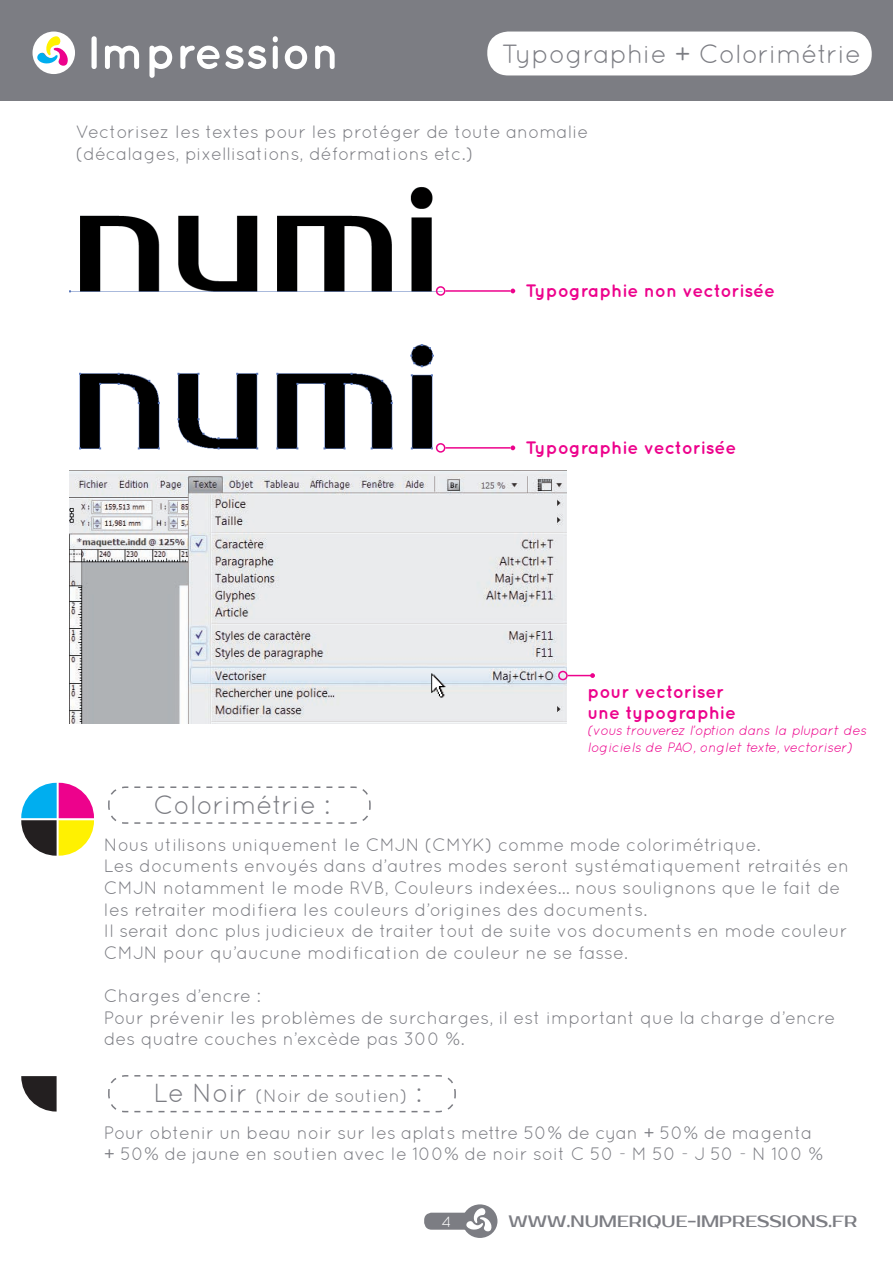
<style>
.page{position:relative;width:893px;height:1263px;background:#fff}
.page>*{position:absolute;margin:0;border:0;box-sizing:border-box;transform-origin:0 0}
.t1{font:26.25px "Quicksand";color:#7c7d83}
.t2{font:18px/21.6px "Quicksand";color:#7c7d83}
.t3{font:700 18px/21.6px "Quicksand";color:#ed028c}
.t4{font:16.5px "Prosto One";color:#7c7d83}
.t5{font:15px "Quicksand";color:#fff}
.t6{font:italic 13.5px/16.2px "Quicksand";color:#ed028c}
.s1{font-size:26.25px}
</style>
<div class="page">
<div style="left:0;top:0;width:893px;height:100px;background:#7c7d83"></div>
<div style="left:487px;top:32px;width:385px;height:43px;background:#fff;border-radius:21px"></div>
<svg style="left:424px;top:1204px;width:73px;height:34px"></svg>
<svg style="left:91px;top:36px;width:244px;height:42px"></svg>
<svg style="left:33px;top:32px;width:42px;height:69px"></svg>
<img style="left:69px;top:471px;width:497px;height:253px">
<img style="left:69px;top:187px;width:377px;height:109px">
<img style="left:79px;top:344px;width:367px;height:109px">
<svg style="left:21px;top:783px;width:73px;height:73px"></svg>
<svg style="left:21px;top:1076px;width:36px;height:35px"></svg>
<div style="left:436px;top:286px;width:9px;height:10px;border:2px solid #ed028c;border-radius:50%"></div>
<div style="left:436px;top:443px;width:9px;height:10px;border:2px solid #ed028c;border-radius:50%"></div>
<hr style="left:445px;top:290px;width:65px;height:2px;background:#ed028c">
<hr style="left:445px;top:447px;width:65px;height:2px;background:#ed028c">
<svg style="left:510px;top:289px;width:5px;height:4px"></svg>
<svg style="left:510px;top:445px;width:5px;height:5px"></svg>
<img style="left:444px;top:675px;width:1px;height:22px">
<svg style="left:431px;top:673px;width:13px;height:24px"></svg>
<div style="left:558px;top:671px;width:10px;height:9px;border:2px solid #ed028c;border-radius:50%"></div>
<svg style="left:568px;top:673px;width:27px;height:5px"></svg>
<svg style="left:108px;top:786px;width:263px;height:38px"></svg>
<svg style="left:108px;top:1075px;width:348px;height:38px"></svg>
<h1 class="t1" style="left:502px;top:39px;width:361px">Typographie + Colorimétrie</h1>
<p class="t2" style="left:76px;top:121px;width:514px">Vectorisez les textes pour les protéger de toute anomalie (décalages, pixellisations, déformations etc.)</p>
<p class="t3" style="left:525px;top:279px;width:251px">Typographie non vectorisée</p>
<p class="t3" style="left:525px;top:436px;width:213px">Typographie vectorisée</p>
<p class="t3" style="left:588px;top:680px;width:150px">pour vectoriser une typographie</p>
<p class="t6" style="left:588px;top:722px;width:281px">(vous trouverez l’option dans la plupart des logiciels de PAO, onglet texte, vectoriser)</p>
<h1 class="t1" style="left:154px;top:790px;width:178px">Colorimétrie :</h1>
<p class="t2" style="left:104px;top:833px;width:747px">Nous utilisons uniquement le CMJN (CMYK) comme mode colorimétrique.<br>Les documents envoyés dans d’autres modes seront systématiquement retraités en CMJN notamment le mode RVB, Couleurs indexées… nous soulignons que le fait de les retraiter modifiera les couleurs d’origines des documents.<br>I l serait donc plus judicieux de traiter tout de suite vos documents en mode couleur CMJN pour qu’aucune modification de couleur ne se fasse.</p>
<p class="t2" style="left:104px;top:985px;width:733px">Charges d’encre :<br>Pour prévenir les problèmes de surcharges, il est important que la charge d’encre des quatre couches n’excède pas 300 %.</p>
<p class="t2" style="left:104px;top:1077px;width:710px;line-height:36.6px;text-indent:50px"><span class="s1">Le Noir</span> (Noir de soutien) <span class="s1">:<br></span>Pour obtenir un beau noir sur les aplats mettre 50% de cyan + 50% de magenta</p>
<p class="t2" style="left:104px;top:1143px;width:721px">+ 50% de jaune en soutien avec le 100% de noir soit C 50 - M 50 - J 50 - N 100 %</p>
<p class="t5" style="left:441px;top:1213px;width:11px">4</p>
<p class="t4" style="left:508px;top:1211px;width:350px">WWW.NUMERIQUE-IMPRESSIONS.FR</p>
</div>
